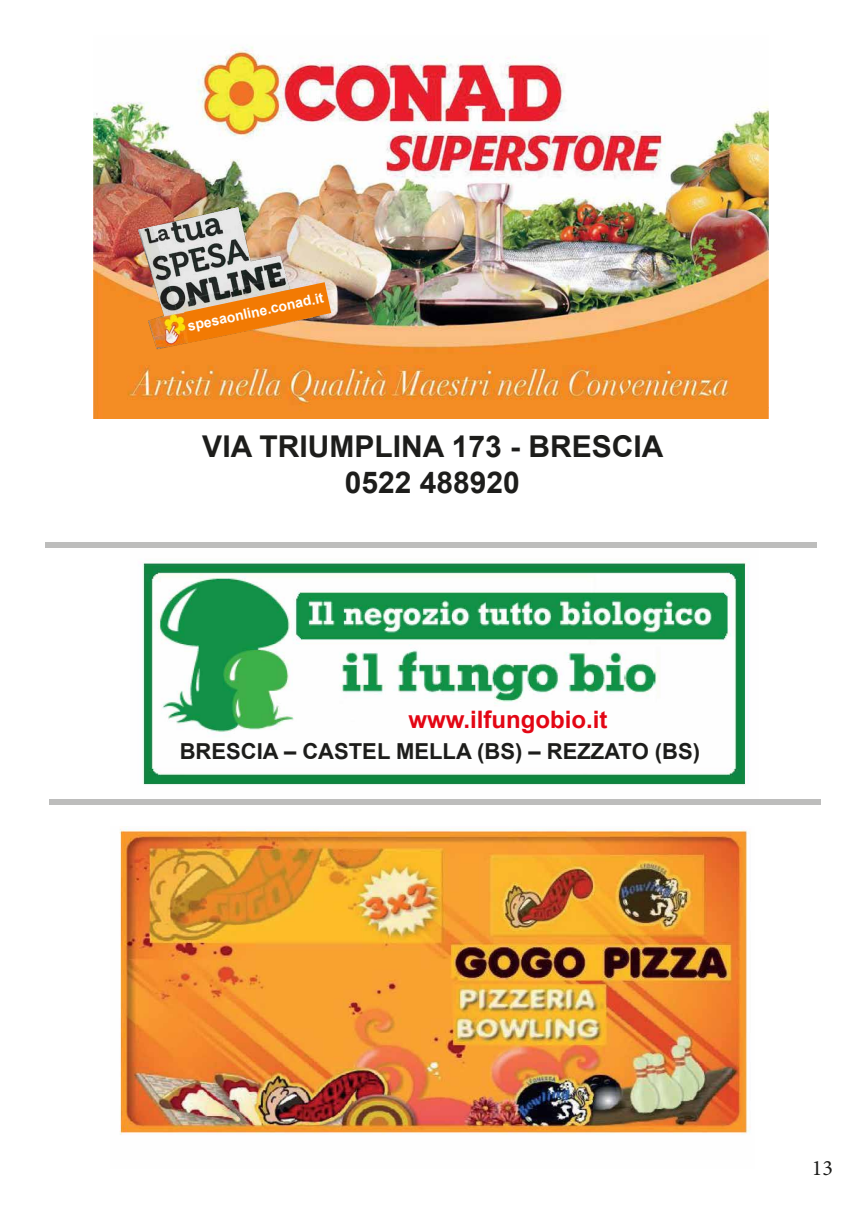
<style>
.page{position:relative;width:862px;height:1214px;background:#fff}
.page>*{position:absolute;margin:0;border:0;box-sizing:border-box;transform-origin:0 0}
.t1{font:700 30px "Arial";color:#1d1d1b}
.t2{font:700 24px "Arial";color:#e30614}
.t3{font:700 22px "Arial";color:#1d1d1b}
.t4{font:22px "Minion Pro";color:#1d1d1b}
.t5{font:700 14px "Arial";color:#fff}
</style>
<div class="page">
<img style="left:130px;top:547px;width:629px;height:238px">
<img style="left:119px;top:826px;width:631px;height:309px">
<div style="left:45px;top:541px;width:771px;height:6px;background:#bdbdbc"></div>
<img style="left:93px;top:45px;width:675px;height:373px">
<div style="left:50px;top:798px;width:771px;height:6px;background:#bdbdbc"></div>
<img style="left:121px;top:199px;width:219px;height:170px">
<svg style="left:184px;top:282px;width:147px;height:61px;background:#d98939"></svg>
<p class="t5" style="left:186px;top:316px;width:140px;rotate:-12deg">spesaonline.conad.it</p>
<p class="t1" style="left:202px;top:425px;width:463px">VIA TRIUMPLINA 173 - BRESCIA</p>
<p class="t1" style="left:345px;top:461px;width:177px">0522 488920</p>
<p class="t2" style="left:408px;top:702px;width:201px">www.ilfungobio.it</p>
<p class="t3" style="left:180px;top:735px;width:522px">BRESCIA – CASTEL MELLA (BS) – REZZATO (BS)</p>
<p class="t4" style="left:812px;top:1152px;width:23px">13</p>
</div>
